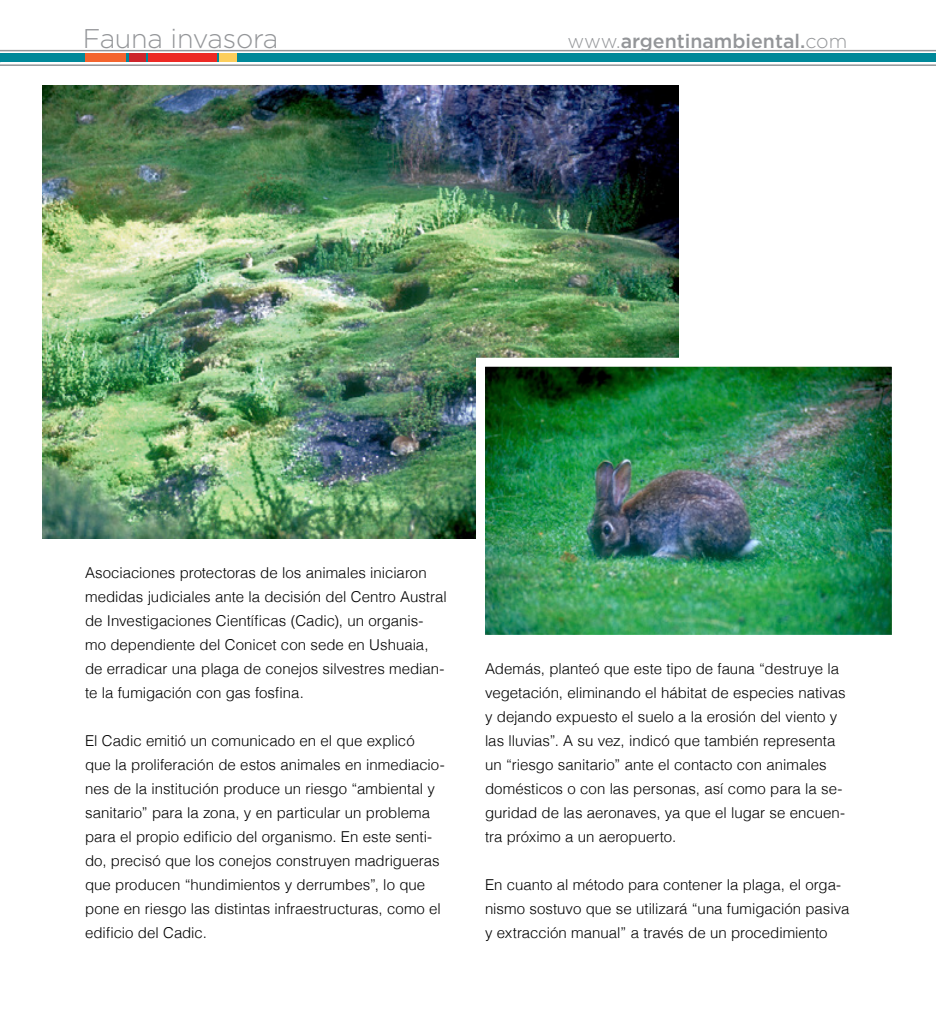
<style>
.page{position:relative;width:936px;height:1021px;background:#fff}
.page>*{position:absolute;margin:0;border:0;box-sizing:border-box;transform-origin:0 0}
.t1{font:300 27px "Gotham";letter-spacing:-.01em;color:#939598}
.t2{font:500 19.5px "Gotham";color:#939598}
.t3{font:300 15px/24px "Helvetica";color:#000}
.s1{font-weight:300}
</style>
<div class="page">
<hr style="left:0;top:50px;width:935px;height:1px;background:#939598">
<div style="left:0;top:54px;width:935px;height:8px;background:#089"></div>
<div style="left:148px;top:54px;width:69px;height:8px;background:#ed2924"></div>
<div style="left:220px;top:54px;width:17px;height:8px;background:#fcce5c"></div>
<div style="left:129px;top:54px;width:16px;height:8px;background:#cd242a"></div>
<div style="left:86px;top:54px;width:40px;height:8px;background:#f4642e"></div>
<hr style="left:0;top:64px;width:935px;height:2px;background:#939598">
<img style="left:43px;top:85px;width:635px;height:453px">
<img style="left:486px;top:368px;width:404px;height:266px">
<div style="left:476px;top:358px;width:424px;height:286px;border:9px solid #fff"></div>
<p class="t1" style="left:83px;top:22px;width:197px">Fauna invasora</p>
<p class="t2" style="left:567px;top:29px;width:281px"><span class="s1">www.</span>argentinambiental.<span class="s1">com</span></p>
<p class="t3" style="left:85px;top:559px;width:363px">Asociaciones protectoras de los animales iniciaron medidas judiciales ante la decisión del Centro Austral de Investigaciones Científicas (Cadic), un organis&shy;mo dependiente del Conicet con sede en Ushuaia, de erradicar una plaga de conejos silvestres median&shy;te la fumigación con gas fosfina.</p>
<p class="t3" style="left:85px;top:727px;width:361px">El Cadic emitió un comunicado en el que explicó<br>que la proliferación de estos animales en inmediacio&shy;nes de la institución produce un riesgo “ambiental y sanitario” para la zona, y en particular un problema para el propio edificio del organismo. En este senti&shy;do, precisó que los conejos construyen madrigueras que producen “hundimientos y derrumbes”, lo que pone en riesgo las distintas infraestructuras, como el edificio del Cadic.</p>
<p class="t3" style="left:485px;top:655px;width:362px">Además, planteó que este tipo de fauna “destruye la vegetación, eliminando el hábitat de especies nativas y dejando expuesto el suelo a la erosión del viento y las lluvias”. A su vez, indicó que también representa un “riesgo sanitario” ante el contacto con animales domésticos o con las personas, así como para la se&shy;guridad de las aeronaves, ya que el lugar se encuen&shy;tra próximo a un aeropuerto.</p>
<p class="t3" style="left:485px;top:871px;width:366px">En cuanto al método para contener la plaga, el orga&shy;nismo sostuvo que se utilizará “una fumigación pasiva y extracción manual” a través de un procedimiento</p>
</div>
